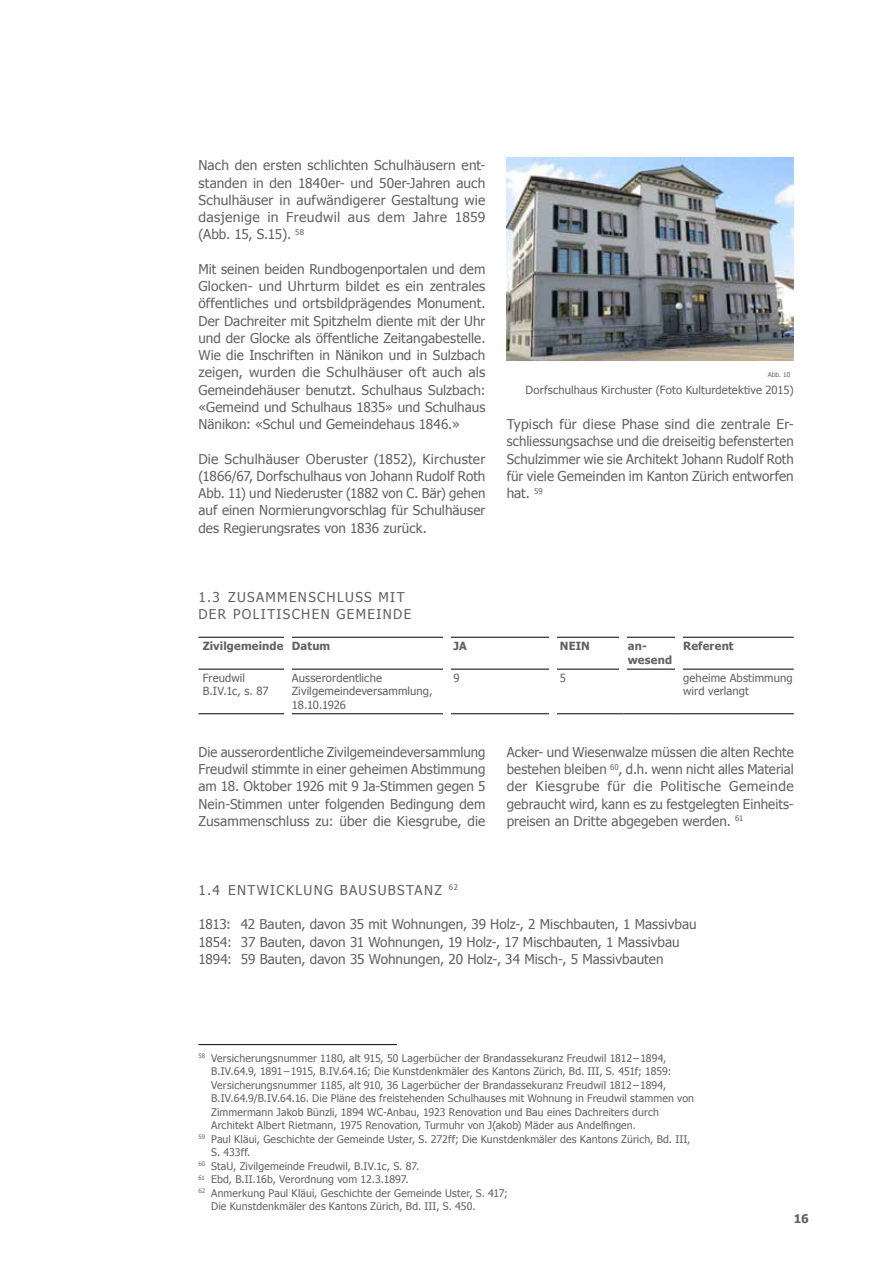
<style>
.page{position:relative;width:893px;height:1263px;background:#fff}
.page>*{position:absolute;margin:0;border:0;box-sizing:border-box;transform-origin:0 0}
.t1{font:13.5px/17.2px "Tahoma";letter-spacing:.005em;color:#626261;text-align:justify}
.t2{font:13.5px/17.2px "Tahoma";letter-spacing:.1em;color:#626261}
.t3{font:700 12px "Tahoma";color:#626261}
.t4{font:11.25px/13.5px "Tahoma";letter-spacing:.01em;color:#626261}
.t5{font:700 11.25px/13.5px "Tahoma";letter-spacing:.01em;color:#626261}
.t6{font:10.5px "Tahoma";letter-spacing:.01em;color:#626261}
.t7{font:6.6px "Tahoma";color:#626261}
</style>
<div class="page">
<img style="left:507px;top:158px;width:287px;height:202px">
<hr style="left:198px;top:1044px;width:199px;height:1px;background:#000">
<hr style="left:198px;top:637px;width:90px;height:1px;background:#000">
<hr style="left:288px;top:637px;width:161px;height:1px;background:#000">
<hr style="left:449px;top:637px;width:107px;height:1px;background:#000">
<hr style="left:556px;top:637px;width:68px;height:1px;background:#000">
<hr style="left:624px;top:637px;width:55px;height:1px;background:#000">
<hr style="left:679px;top:637px;width:115px;height:1px;background:#000">
<hr style="left:198px;top:669px;width:90px;height:1px;background:#000">
<hr style="left:288px;top:669px;width:161px;height:1px;background:#000">
<hr style="left:449px;top:669px;width:107px;height:1px;background:#000">
<hr style="left:556px;top:669px;width:68px;height:1px;background:#000">
<hr style="left:624px;top:669px;width:55px;height:1px;background:#000">
<hr style="left:679px;top:669px;width:115px;height:1px;background:#000">
<hr style="left:198px;top:713px;width:90px;height:1px;background:#000">
<hr style="left:288px;top:713px;width:161px;height:1px;background:#000">
<hr style="left:449px;top:713px;width:107px;height:1px;background:#000">
<hr style="left:556px;top:713px;width:68px;height:1px;background:#000">
<hr style="left:624px;top:713px;width:55px;height:1px;background:#000">
<hr style="left:679px;top:713px;width:115px;height:1px;background:#000">
<div style="left:284px;top:626px;width:8px;height:103px;background:#fff"></div>
<div style="left:443px;top:627px;width:8px;height:102px;background:#fff"></div>
<div style="left:549px;top:626px;width:8px;height:103px;background:#fff"></div>
<div style="left:620px;top:591px;width:7px;height:102px;background:#fff"></div>
<div style="left:675px;top:574px;width:7px;height:103px;background:#fff"></div>
<p class="t1" style="left:198px;top:156px;width:289px">Nach den ersten schlichten Schulhäusern ent&shy;standen in den 1840er- und 50er-Jahren auch Schulhäuser in aufwändigerer Gestaltung wie dasjenige in Freudwil aus dem Jahre 1859 (Abb. 15, S.15). <sup>58</sup></p>
<p class="t1" style="left:198px;top:260px;width:289px">Mit seinen beiden Rundbogenportalen und dem Glocken- und Uhrturm bildet es ein zentrales öffentliches und ortsbildprägendes Monument.<br>Der Dachreiter mit Spitzhelm diente mit der Uhr und der Glocke als öffentliche Zeitangabestelle.<br>Wie die Inschriften in Nänikon und in Sulzbach zeigen, wurden die Schulhäuser oft auch als Gemeindehäuser benutzt. Schulhaus Sulzbach: «Gemeind und Schulhaus 1835» und Schulhaus Nänikon: «Schul und Gemeindehaus 1846.»</p>
<p class="t1" style="left:198px;top:449px;width:289px">Die Schulhäuser Oberuster (1852), Kirchuster (1866/67, Dorfschulhaus von Johann Rudolf Roth Abb. 11) und Niederuster (1882 von C. Bär) gehen auf einen Normierungvorschlag für Schulhäuser des Regierungsrates von 1836 zurück.</p>
<p class="t7" style="left:768px;top:370px;width:24px">Abb. 10</p>
<p class="t4" style="left:526px;top:383px;width:270px">Dorfschulhaus Kirchuster (Foto Kulturdetektive 2015)</p>
<p class="t1" style="left:507px;top:415px;width:289px">Typisch für diese Phase sind die zentrale Er&shy;schliessungsachse und die dreiseitig befensterten Schulzimmer wie sie Architekt Johann Rudolf Roth für viele Gemeinden im Kanton Zürich entworfen hat. <sup>59</sup></p>
<p class="t2" style="left:198px;top:587px;width:214px">1.3 ZUSAMMENSCHLUSS MIT<br>DER POLITISCHEN GEMEINDE</p>
<p class="t5" style="left:203px;top:638px;width:129px">Zivilgemeinde Datum</p>
<p class="t5" style="left:454px;top:638px;width:15px">JA</p>
<p class="t5" style="left:560px;top:638px;width:32px">NEIN</p>
<p class="t5" style="left:628px;top:638px;width:46px">an&shy;wesend</p>
<p class="t5" style="left:683px;top:638px;width:52px">Referent</p>
<p class="t4" style="left:203px;top:671px;width:68px">Freudwil<br>B.IV.1c, s. 87</p>
<p class="t4" style="left:292px;top:671px;width:142px">Ausserordentliche<br>Zivilgemeindeversammlung,<br>18.10.1926</p>
<p class="t4" style="left:454px;top:671px;width:8px">9</p>
<p class="t4" style="left:560px;top:671px;width:8px">5</p>
<p class="t4" style="left:683px;top:671px;width:111px">geheime Abstimmung wird verlangt</p>
<p class="t1" style="left:198px;top:743px;width:289px">Die ausserordentliche Zivilgemeindeversammlung Freudwil stimmte in einer geheimen Abstimmung am 18. Oktober 1926 mit 9 Ja-Stimmen gegen 5<br>Nein-Stimmen unter folgenden Bedingung dem Zusammenschluss zu: über die Kiesgrube, die</p>
<p class="t1" style="left:507px;top:743px;width:289px">Acker- und Wiesenwalze müssen die alten Rechte bestehen bleiben <sup>60</sup>, d.h. wenn nicht alles Material der Kiesgrube für die Politische Gemeinde gebraucht wird, kann es zu festgelegten Einheits&shy;preisen an Dritte abgegeben werden. <sup>61</sup></p>
<p class="t2" style="left:198px;top:881px;width:261px">1.4 ENTWICKLUNG BAUSUBSTANZ <sup>62</sup></p>
<p class="t1" style="left:198px;top:915px;width:500px;text-align:left">1813: 42 Bauten, davon 35 mit Wohnungen, 39 Holz-, 2 Mischbauten, 1 Massivbau<br>1854: 37 Bauten, davon 31 Wohnungen, 19 Holz-, 17 Mischbauten, 1 Massivbau<br>1894: 59 Bauten, davon 35 Wohnungen, 20 Holz-, 34 Misch-, 5 Massivbauten</p>
<p class="t6" style="left:198px;top:1051px;width:470px"><sup>58</sup> Versicherungsnummer 1180, alt 915, 50 Lagerbücher der Brandassekuranz Freudwil 1812–1894,</p>
<p class="t6" style="left:211px;top:1064px;width:462px">B.IV.64.9, 1891–1915, B.IV.64.16; Die Kunstdenkmäler des Kantons Zürich, Bd. III, S. 451f; 1859:</p>
<p class="t6" style="left:211px;top:1078px;width:456px">Versicherungsnummer 1185, alt 910, 36 Lagerbücher der Brandassekuranz Freudwil 1812–1894,</p>
<p class="t6" style="left:211px;top:1091px;width:484px">B.IV.64.9/B.IV.64.16. Die Pläne des freistehenden Schulhauses mit Wohnung in Freudwil stammen von</p>
<p class="t6" style="left:211px;top:1105px;width:449px">Zimmermann Jakob Bünzli, 1894 WC-Anbau, 1923 Renovation und Bau eines Dachreiters durch</p>
<p class="t6" style="left:211px;top:1118px;width:426px">Architekt Albert Rietmann, 1975 Renovation, Turmuhr von J(akob) Mäder aus Andelfingen.</p>
<p class="t6" style="left:198px;top:1132px;width:494px"><sup>59</sup> Paul Kläui, Geschichte der Gemeinde Uster, S. 272ff; Die Kunstdenkmäler des Kantons Zürich, Bd. III,</p>
<p class="t6" style="left:211px;top:1145px;width:41px">S. 433ff.</p>
<p class="t6" style="left:198px;top:1159px;width:222px"><sup>60</sup> StaU, Zivilgemeinde Freudwil, B.IV.1c, S. 87.</p>
<p class="t6" style="left:198px;top:1172px;width:212px"><sup>61</sup> Ebd, B.II.16b, Verordnung vom 12.3.1897.</p>
<p class="t6" style="left:198px;top:1186px;width:311px"><sup>62</sup> Anmerkung Paul Kläui, Geschichte der Gemeinde Uster, S. 417;</p>
<p class="t6" style="left:211px;top:1199px;width:266px">Die Kunstdenkmäler des Kantons Zürich, Bd. III, S. 450.</p>
<p class="t3" style="left:794px;top:1210px;width:17px">16</p>
</div>
